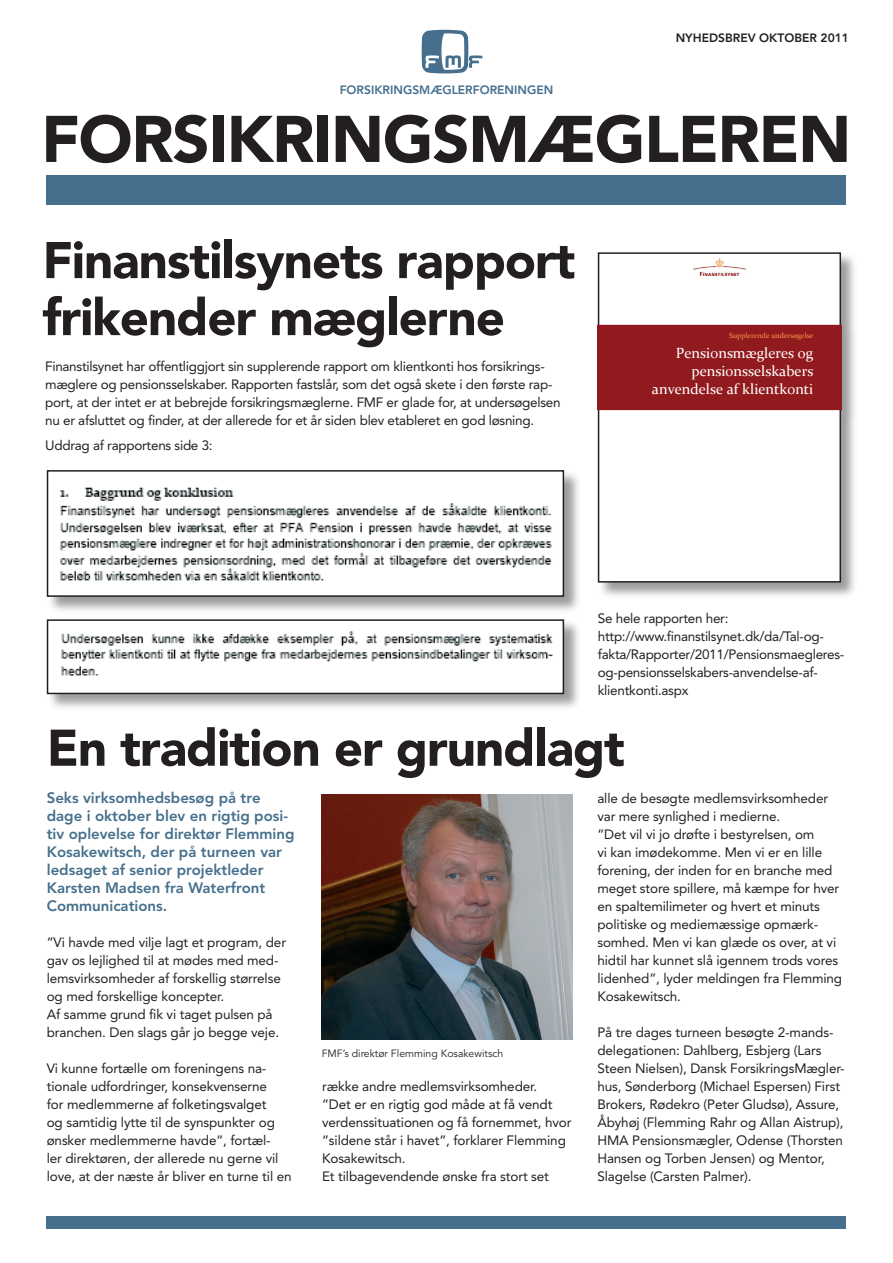
<style>
.page{position:relative;width:893px;height:1263px;background:#fff}
.page>*{position:absolute;margin:0;border:0;box-sizing:border-box;transform-origin:0 0}
.t1{font:900 65.1px "Avenir LT Std";letter-spacing:-.02em;color:#231f20}
.t2{font:900 51px/57px "Avenir LT Std";letter-spacing:-.02em;color:#231f20}
.t3{font:800 15px/18px "Avenir LT Std";color:#456f8c}
.t4{font:14.85px/18px "Constantia";color:#fff;text-align:right}
.t5{font:13.5px/18px "Avenir LT Std";letter-spacing:-.01em;color:#231f20}
.t6{font:800 12px "Avenir LT Std";color:#456f8c}
.t7{font:800 12px "Avenir LT Std";color:#231f20}
.t8{font:10.5px "Avenir LT Std";color:#231f20}
.t9{font:7.35px "Constantia";color:#f79a4a}
</style>
<div class="page">
<svg style="left:422px;top:30px;width:60px;height:43px"></svg>
<div style="left:47px;top:175px;width:799px;height:30px;background:#456f8c"></div>
<div style="left:47px;top:1216px;width:799px;height:13px;background:#456f8c"></div>
<div style="left:597px;top:252px;width:263px;height:348px;background:#231f20;opacity:.45"></div>
<div style="left:599px;top:253px;width:241px;height:329px;background:#fff"></div>
<div style="left:598px;top:252px;width:243px;height:331px;border:2px solid #231f20"></div>
<img style="left:694px;top:259px;width:51px;height:16px">
<div style="left:598px;top:325px;width:243px;height:85px;background:#911a1e"></div>
<div style="left:684px;top:329px;width:132px;height:14px;background:#911a1e"></div>
<div style="left:598px;top:343px;width:218px;height:57px;background:#911a1e"></div>
<div style="left:46px;top:470px;width:536px;height:144px;background:#231f20;opacity:.45"></div>
<div style="left:48px;top:471px;width:515px;height:125px;background:#fff"></div>
<div style="left:47px;top:470px;width:517px;height:127px;border:2px solid #231f20"></div>
<img style="left:60px;top:487px;width:492px;height:94px">
<div style="left:46px;top:619px;width:536px;height:93px;background:#231f20;opacity:.45"></div>
<div style="left:48px;top:620px;width:515px;height:73px;background:#fff"></div>
<div style="left:47px;top:619px;width:517px;height:75px;border:2px solid #231f20"></div>
<img style="left:61px;top:631px;width:492px;height:45px">
<img style="left:322px;top:794px;width:251px;height:246px">
<p class="t6" style="left:340px;top:83px;width:215px">FORSIKRINGSMÆGLERFORENINGEN</p>
<p class="t7" style="left:676px;top:31px;width:175px">NYHEDSBREV OKTOBER 2011</p>
<h1 class="t1" style="left:41px;top:100px;width:812px">FORSIKRINGSMÆGLEREN</h1>
<h2 class="t2" style="left:43px;top:232px;width:534px">Finanstilsynets rapport frikender mæglerne</h2>
<p class="t5" style="left:45px;top:357px;width:517px">Finanstilsynet har offentliggjort sin supplerende rapport om klientkonti hos forsikrings&shy;mæglere og pensionsselskaber. Rapporten fastslår, som det også skete i den første rap&shy;port, at der intet er at bebrejde forsikringsmæglerne. FMF er glade for, at undersøgelsen nu er afsluttet og finder, at der allerede for et år siden blev etableret en god løsning.</p>
<p class="t5" style="left:45px;top:437px;width:169px">Uddrag af rapportens side 3:</p>
<p class="t9" style="left:729px;top:330px;width:86px">Supplerende undersøgelse</p>
<p class="t4" style="left:652px;top:343px;width:163px">Pensionsmægleres og pensionsselskabers anvendelse af klientkonti</p>
<p class="t5" style="left:598px;top:609px;width:248px">Se hele rapporten her: http://www.finanstilsynet.dk/da/Tal-og&shy;fakta/Rapporter/2011/Pensionsmaegleres&shy;og-pensionsselskabers-anvendelse-af&shy;klientkonti.aspx</p>
<h2 class="t2" style="left:47px;top:719px;width:580px">En tradition er grundlagt</h2>
<p class="t3" style="left:47px;top:789px;width:249px">Seks virksomhedsbesøg på tre dage i oktober blev en rigtig posi&shy;tiv oplevelse for direktør Flemming<br>Kosakewitsch, der på turneen var ledsaget af senior projektleder<br>Karsten Madsen fra Waterfront<br>Communications.</p>
<p class="t5" style="left:47px;top:933px;width:241px">”Vi havde med vilje lagt et program, der gav os lejlighed til at mødes med med&shy;lemsvirksomheder af forskellig størrelse og med forskellige koncepter.<br>Af samme grund fik vi taget pulsen på branchen. Den slags går jo begge veje.</p>
<p class="t5" style="left:47px;top:1059px;width:246px">Vi kunne fortælle om foreningens na&shy;tionale udfordringer, konsekvenserne<br>for medlemmerne af folketingsvalget<br>og samtidig lytte til de synspunkter og ønsker medlemmerne havde”, fortæl-<br>ler direktøren, der allerede nu gerne vil love, at der næste år bliver en turne til en</p>
<p class="t8" style="left:322px;top:1047px;width:183px">FMF’s direktør Flemming Kosakewitsch</p>
<p class="t5" style="left:322px;top:1077px;width:251px">række andre medlemsvirksomheder.<br>”Det er en rigtig god måde at få vendt verdenssituationen og få fornemmet, hvor ”sildene står i havet”, forklarer Flemming Kosakewitsch.<br>Et tilbagevendende ønske fra stort set</p>
<p class="t5" style="left:597px;top:789px;width:246px">alle de besøgte medlemsvirksomheder var mere synlighed i medierne.<br>”Det vil vi jo drøfte i bestyrelsen, om<br>vi kan imødekomme. Men vi er en lille forening, der inden for en branche med meget store spillere, må kæmpe for hver en spaltemilimeter og hvert et minuts politiske og mediemæssige opmærk&shy;somhed. Men vi kan glæde os over, at vi hidtil har kunnet slå igennem trods vores lidenhed”, lyder meldingen fra Flemming Kosakewitsch.</p>
<p class="t5" style="left:597px;top:1023px;width:249px">På tre dages turneen besøgte 2-mands&shy;delegationen: Dahlberg, Esbjerg (Lars Steen Nielsen), Dansk ForsikringsMægler&shy;hus, Sønderborg (Michael Espersen) First Brokers, Rødekro (Peter Gludsø), Assure, Åbyhøj (Flemming Rahr og Allan Aistrup), HMA Pensionsmægler, Odense (Thorsten Hansen og Torben Jensen) og Mentor, Slagelse (Carsten Palmer).</p>
</div>
